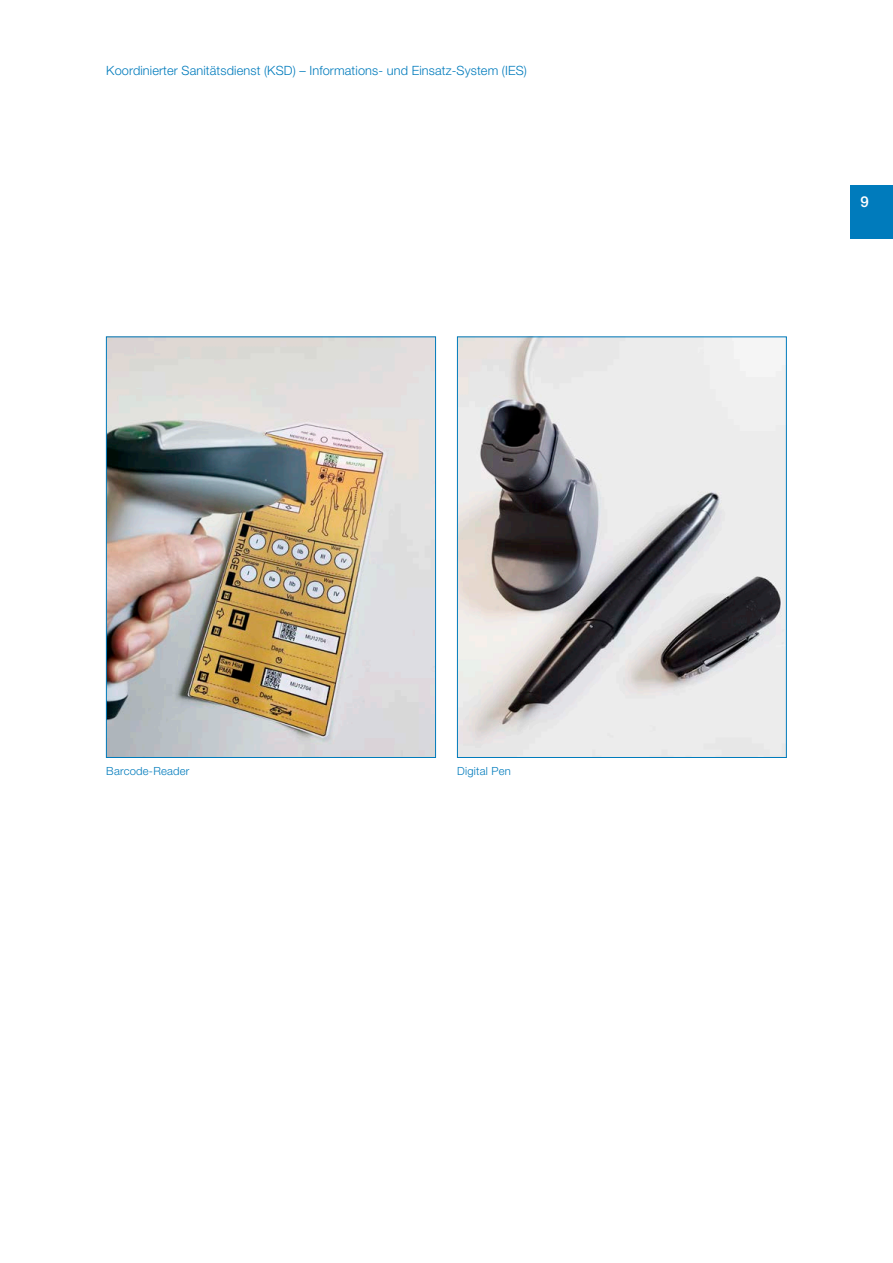
<style>
.page{position:relative;width:893px;height:1263px;background:#fff}
.page>*{position:absolute;margin:0;border:0;box-sizing:border-box;transform-origin:0 0}
.t1{font:500 15px "Helvetica Neue LT Std";color:#fff}
.t2{font:300 12.75px "Helvetica Neue LT Std";letter-spacing:.01em;color:#007bbc}
._08_Legende{font:300 11.25px "Helvetica Neue LT Std";letter-spacing:.02em;color:#007bbc}
</style>
<div class="page">
<div style="left:850px;top:185px;width:43px;height:54px;background:#007bbc"></div>
<img style="left:108px;top:339px;width:326px;height:417px">
<div style="left:106px;top:337px;width:330px;height:421px;border:1px solid #007bbc"></div>
<img style="left:459px;top:339px;width:326px;height:417px">
<div style="left:457px;top:337px;width:330px;height:421px;border:1px solid #007bbc"></div>
<p class="t2" style="left:106px;top:63px;width:422px">Koordinierter Sanitätsdienst (KSD) – Informations- und Einsatz-System (IES)</p>
<p class="_08_Legende" style="left:106px;top:764px;width:85px">Barcode-Reader</p>
<p class="_08_Legende" style="left:457px;top:764px;width:55px">Digital Pen</p>
<p class="t1" style="left:860px;top:193px;width:10px">9</p>
</div>
